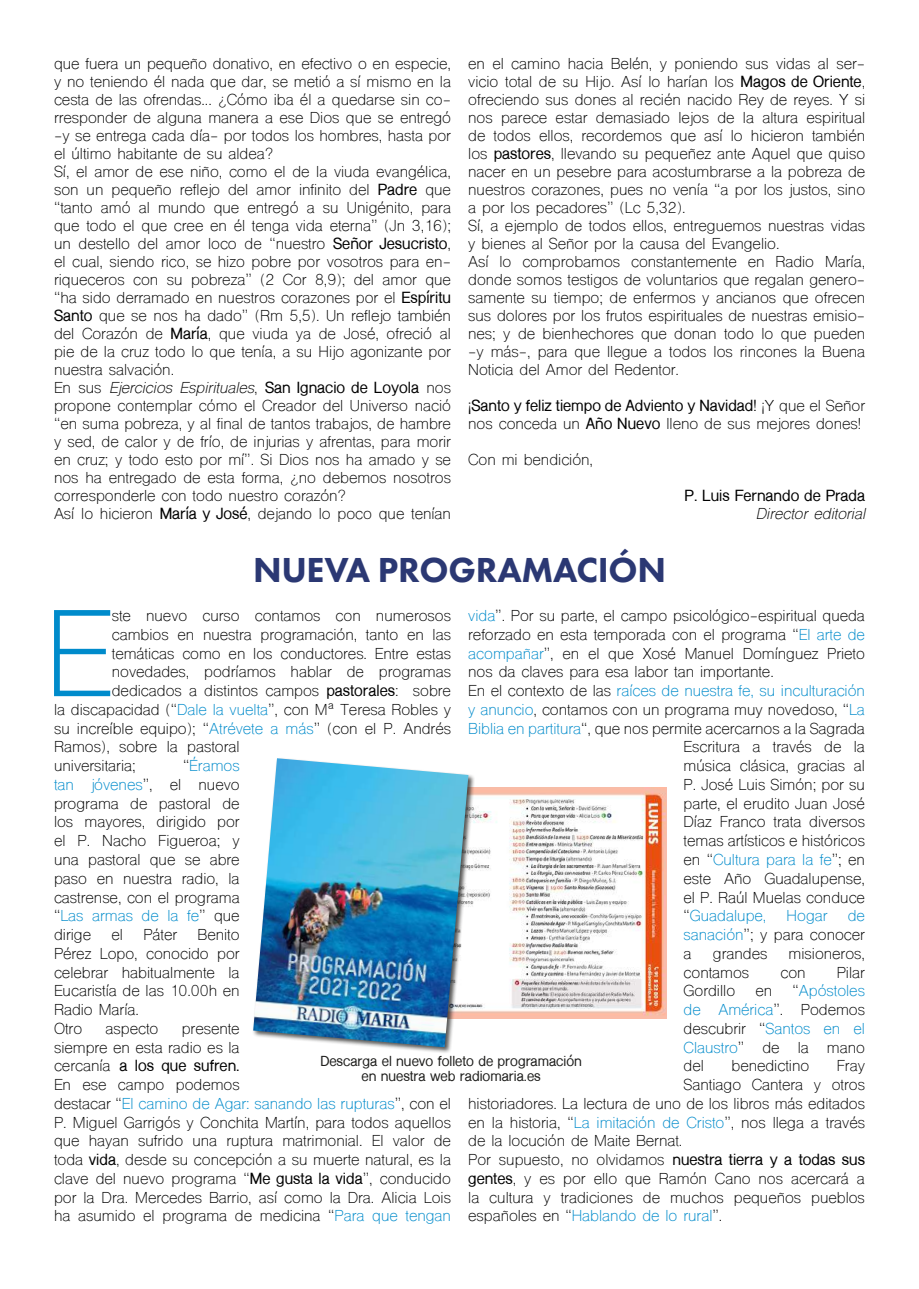
<style>
.page{position:relative;width:919px;height:1289px;background:#fff}
.page>*{position:absolute;margin:0;border:0;box-sizing:border-box;transform-origin:0 0}
.t1{font:116.85px "Shree Dev 0714";color:#008bcb}
.t2{font:800 36px "Futura PT";letter-spacing:-.01em;color:#2b3873}
.t3{font:15px/18px "Shree Dev 0714";color:#000}
.t4{font:15px/18.8px "Shree Dev 0714";color:#008bcb;text-align:justify}
.t5{font:700 15px "Shree Dev 0714";color:#000}
.t6{font:italic 15px "Shree Dev 0714";color:#000}
.t7{font:700 13.5px/15px "Shree Dev 0714";color:#1d1d1b;text-align:center}
.s1{font-weight:700}
.s2{font-style:italic}
.s3{color:#008bcb}
.s4{color:#000}
</style>
<div class="page">
<img style="left:475px;top:787px;width:191px;height:231px">
<div style="left:252px;top:757px;width:223px;height:297px;background:#1d1d1b;opacity:.75"></div>
<img style="left:253px;top:758px;width:215px;height:289px">
<p class="t3" style="left:54px;top:56px;width:398px">que fuera un pequeño donativo, en efectivo o en especie, y no teniendo él nada que dar, se metió a sí mismo en la cesta de las ofrendas... ¿Cómo iba él a quedarse sin co&shy;rresponder de alguna manera a ese Dios que se entregó -y se entrega cada día- por todos los hombres, hasta por el último habitante de su aldea?<br>Sí, el amor de ese niño, como el de la viuda evangélica, son un pequeño reflejo del amor infinito del <span class="s1">Padre</span> que “tanto amó al mundo que entregó a su Unigénito, para que todo el que cree en él tenga vida eterna” (Jn 3,16); un destello del amor loco de “nuestro <span class="s1">Señor Jesucristo</span>, el cual, siendo rico, se hizo pobre por vosotros para en&shy;riqueceros con su pobreza” (2 Cor 8,9); del amor que “ha sido derramado en nuestros corazones por el <span class="s1">Espíritu Santo</span> que se nos ha dado” (Rm 5,5). Un reflejo también del Corazón de <span class="s1">María</span>, que viuda ya de José, ofreció al pie de la cruz todo lo que tenía, a su Hijo agonizante por nuestra salvación.<br>En sus <span class="s2">Ejercicios Espirituales</span>, <span class="s1">San Ignacio de Loyola</span> nos propone contemplar cómo el Creador del Universo nació “en suma pobreza, y al final de tantos trabajos, de hambre y sed, de calor y de frío, de injurias y afrentas, para morir en cruz; y todo esto por mí”. Si Dios nos ha amado y se nos ha entregado de esta forma, ¿no debemos nosotros corresponderle con todo nuestro corazón?<br>Así lo hicieron <span class="s1">María y José</span>, dejando lo poco que tenían</p>
<p class="t3" style="left:468px;top:56px;width:398px">en el camino hacia Belén, y poniendo sus vidas al ser&shy;vicio total de su Hijo. Así lo harían los <span class="s1">Magos de Oriente</span>, ofreciendo sus dones al recién nacido Rey de reyes. Y si nos parece estar demasiado lejos de la altura espiritual de todos ellos, recordemos que así lo hicieron también los <span class="s1">pastores</span>, llevando su pequeñez ante Aquel que quiso nacer en un pesebre para acostumbrarse a la pobreza de nuestros corazones, pues no venía “a por los justos, sino a por los pecadores” (Lc 5,32).<br>Sí, a ejemplo de todos ellos, entreguemos nuestras vidas y bienes al Señor por la causa del Evangelio.<br>Así lo comprobamos constantemente en Radio María, donde somos testigos de voluntarios que regalan genero&shy;samente su tiempo; de enfermos y ancianos que ofrecen sus dolores por los frutos espirituales de nuestras emisio&shy;nes; y de bienhechores que donan todo lo que pueden -y más-, para que llegue a todos los rincones la Buena Noticia del Amor del Redentor.</p>
<p class="t3" style="left:468px;top:398px;width:398px"><span class="s1">¡Santo y feliz tiempo de Adviento y Navidad!</span> ¡Y que el Señor nos conceda un <span class="s1">Año Nuevo</span> lleno de sus mejores dones!</p>
<p class="t3" style="left:468px;top:452px;width:126px">Con mi bendición,</p>
<p class="t5" style="left:684px;top:487px;width:182px">P. Luis Fernando de Prada</p>
<p class="t6" style="left:755px;top:504px;width:111px">Director editorial</p>
<h2 class="t2" style="left:253px;top:547px;width:414px">NUEVA PROGRAMACIÓN</h2>
<p class="t3" style="left:468px;top:608px;width:398px"><span class="s3">vida</span>”. Por su parte, el campo psicológico-espiritual queda</p>
<p class="t3" style="left:468px;top:627px;width:398px">reforzado en esta temporada con el programa “<span class="s3">El arte de</span></p>
<p class="t3" style="left:468px;top:646px;width:398px"><span class="s3">acompañar</span>”, en el que Xosé Manuel Domínguez Prieto</p>
<p class="t3" style="left:468px;top:664px;width:307px">nos da claves para esa labor tan importante.</p>
<p class="t4" style="left:468px;top:683px;width:398px"><span class="s4">En el contexto de las</span> raíces de nuestra fe, su inculturación</p>
<p class="t3" style="left:468px;top:702px;width:398px"><span class="s3">y anuncio</span>, contamos con un programa muy novedoso, “<span class="s3">La</span></p>
<p class="t3" style="left:468px;top:721px;width:398px"><span class="s3">Biblia en partitura</span>“, que nos permite acercarnos a la Sagrada</p>
<p class="t3" style="left:683px;top:739px;width:183px">Escritura a través de la</p>
<p class="t3" style="left:683px;top:758px;width:183px">música clásica, gracias al</p>
<p class="t3" style="left:683px;top:777px;width:183px">P. José Luis Simón; por su</p>
<p class="t3" style="left:683px;top:796px;width:183px">parte, el erudito Juan José</p>
<p class="t3" style="left:683px;top:814px;width:183px">Díaz Franco trata diversos</p>
<p class="t3" style="left:683px;top:833px;width:183px">temas artísticos e históricos</p>
<p class="t4" style="left:683px;top:852px;width:183px"><span class="s4">en “</span>Cultura para la fe<span class="s4">”; en</span></p>
<p class="t3" style="left:683px;top:871px;width:183px">este Año Guadalupense,</p>
<p class="t3" style="left:683px;top:889px;width:183px">el P. Raúl Muelas conduce</p>
<p class="t4" style="left:683px;top:908px;width:84px"><span class="s4">“</span>Guadalupe,</p>
<p class="t4" style="left:786px;top:908px;width:42px">Hogar</p>
<h1 class="t1" style="left:45px;top:583px;width:69px">E</h1>
<p class="t3" style="left:112px;top:608px;width:340px">ste nuevo curso contamos con numerosos</p>
<p class="t3" style="left:112px;top:627px;width:340px">cambios en nuestra programación, tanto en las</p>
<p class="t3" style="left:112px;top:646px;width:340px">temáticas como en los conductores. Entre estas</p>
<p class="t3" style="left:112px;top:664px;width:340px">novedades, podríamos hablar de programas</p>
<p class="t3" style="left:112px;top:683px;width:340px">dedicados a distintos campos <span class="s1">pastorales</span>: sobre</p>
<p class="t3" style="left:54px;top:702px;width:398px">la discapacidad (“<span class="s3">Dale la vuelta</span>”, con Mª Teresa Robles y</p>
<p class="t3" style="left:54px;top:721px;width:398px">su increíble equipo); “<span class="s3">Atrévete a más</span>” (con el P. Andrés</p>
<p class="t3" style="left:54px;top:739px;width:187px">Ramos), sobre la pastoral</p>
<p class="t3" style="left:54px;top:758px;width:83px">universitaria;</p>
<p class="t3" style="left:54px;top:758px;width:187px;line-height:18.8px;text-align:justify;text-indent:129px">“<span class="s3">Éramos tan jóvenes</span>”, el nuevo programa de pastoral de los mayores, dirigido por el P. Nacho Figueroa; y una pastoral que se abre paso en nuestra radio, la castrense, con el programa “<span class="s3">Las armas de la fe</span>” que dirige</p>
<p class="t3" style="left:683px;top:908px;width:183px;line-height:18.8px;text-align:justify;text-indent:164px"><span class="s3">de sanación</span>”; y para conocer a</p>
<p class="t3" style="left:111px;top:927px;width:13px">el</p>
<p class="t3" style="left:143px;top:927px;width:35px">Páter</p>
<p class="t3" style="left:54px;top:927px;width:187px;line-height:18.8px;text-indent:143px">Benito<br>Pérez Lopo, conocido por celebrar habitualmente la<br>Eucaristía de las 10.00h en<br>Radio María.<br>Otro</p>
<p class="t3" style="left:712px;top:946px;width:56px">grandes</p>
<p class="t3" style="left:788px;top:946px;width:78px">misioneros,</p>
<p class="t3" style="left:683px;top:964px;width:67px">contamos</p>
<p class="t3" style="left:780px;top:964px;width:27px">con</p>
<p class="t3" style="left:836px;top:964px;width:30px">Pilar</p>
<p class="t3" style="left:683px;top:983px;width:53px">Gordillo</p>
<p class="t3" style="left:755px;top:983px;width:18px">en</p>
<p class="t4" style="left:683px;top:983px;width:183px;text-indent:109px"><span class="s4">“</span>Apóstoles de América<span class="s4">”. Podemos descubrir “</span>Santos en el Claustro<span class="s4">” de la mano del</span></p>
<p class="t3" style="left:54px;top:1020px;width:398px;line-height:18.8px;text-indent:128px">presente<br>siempre en esta radio es la<br>cercanía <span class="s1">a los que sufren.<br></span>En ese campo podemos<br>destacar “<span class="s3">El camino de Agar: sanando las rupturas</span>”, con el P. Miguel Garrigós y Conchita Martín, para todos aquellos que hayan sufrido una ruptura matrimonial. El valor de toda <span class="s1">vida</span>, desde su concepción a su muerte natural, es la clave del nuevo programa “<span class="s1">Me gusta la vida</span>”, conducido por la Dra. Mercedes Barrio, así como la Dra. Alicia Lois ha asumido el programa de medicina “<span class="s3">Para que tengan</span></p>
<p class="t3" style="left:105px;top:1021px;width:54px">aspecto</p>
<p class="t7" style="left:320px;top:1053px;width:263px">Descarga el nuevo folleto de programación en nuestra web radiomaria.es</p>
<p class="t3" style="left:731px;top:1058px;width:79px">benedictino</p>
<p class="t3" style="left:836px;top:1058px;width:30px">Fray</p>
<p class="t3" style="left:683px;top:1077px;width:183px">Santiago Cantera y otros</p>
<p class="t3" style="left:468px;top:1096px;width:398px">historiadores. La lectura de uno de los libros más editados</p>
<p class="t3" style="left:468px;top:1114px;width:398px">en la historia, “<span class="s3">La imitación de Cristo</span>”, nos llega a través</p>
<p class="t3" style="left:468px;top:1133px;width:216px">de la locución de Maite Bernat.</p>
<p class="t3" style="left:468px;top:1152px;width:398px">Por supuesto, no olvidamos <span class="s1">nuestra tierra y a todas sus</span></p>
<p class="t3" style="left:468px;top:1171px;width:398px"><span class="s1">gentes</span>, y es por ello que Ramón Cano nos acercará a</p>
<p class="t3" style="left:468px;top:1189px;width:398px">la cultura y tradiciones de muchos pequeños pueblos</p>
<p class="t4" style="left:468px;top:1208px;width:255px"><span class="s4">españoles en “</span>Hablando de lo rural<span class="s4">”.</span></p>
</div>
